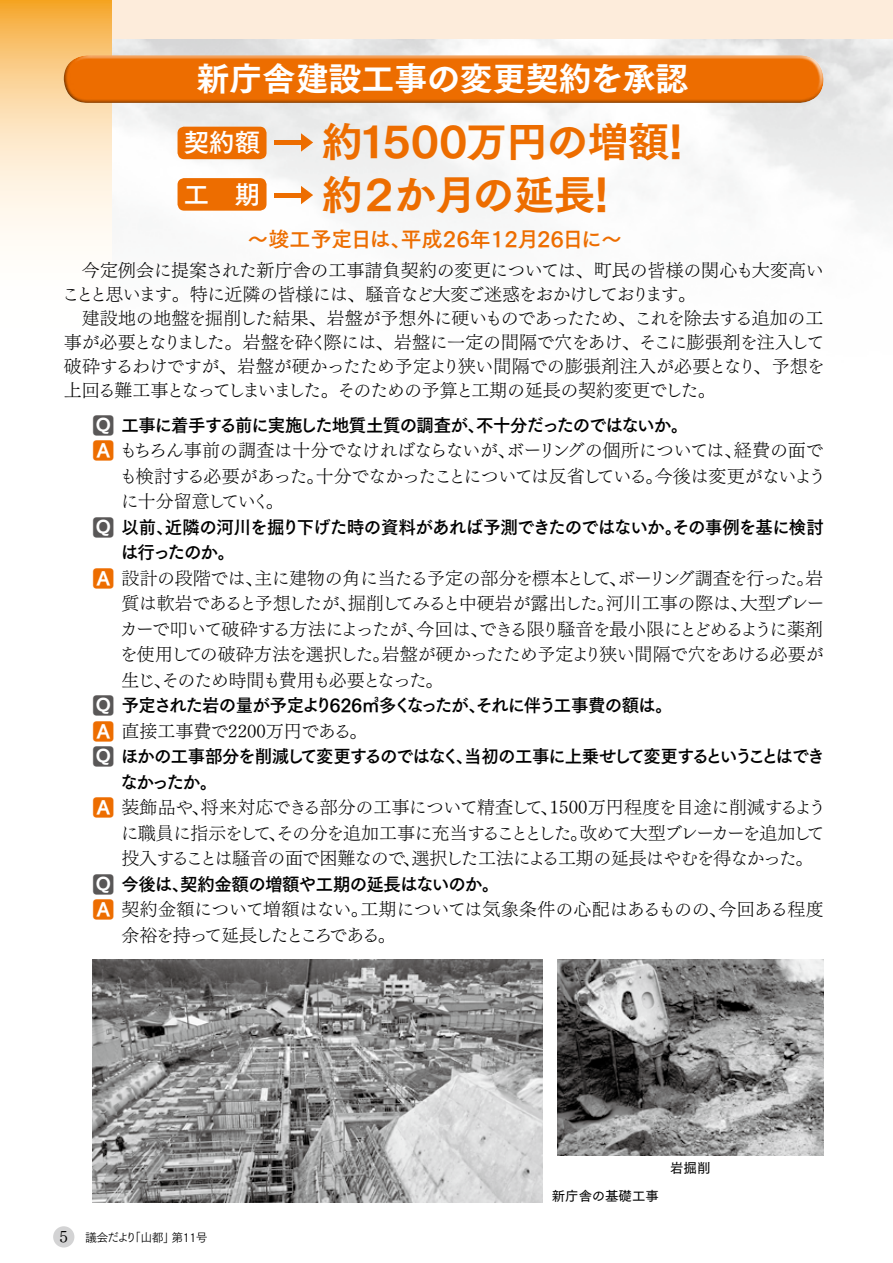
<style>
.page{position:relative;width:893px;height:1263px;background:#fff}
.page>*{position:absolute;margin:0;border:0;box-sizing:border-box;transform-origin:0 0}
.t1{font:40.8px/52.9px "Tsuku Go Pro E";letter-spacing:-.01em;color:#ed6d00}
.t2{font:40.8px "Tsuku Go Pro E";letter-spacing:-.05em;color:#ed6d00}
.t3{font:33px "Tsuku Go Pro E";color:#fff}
.t4{font:25.5px/51.4px "Tsuku Go Pro B";color:#fff}
.t5{font:22.5px "Tsuku Go Pro B";color:#595757}
.t6{font:22.5px "Tsuku Go Pro B";color:#ed6d00}
.t7{font:21px "Tsuku Go Pro B";color:#ed6d00}
.t8{font:18px/25.5px "Tsuku Min Pr 5 L";letter-spacing:-.04em;color:#000}
.t9{font:18px "Tsuku Go Pro B";letter-spacing:-.05em;color:#000}
.t10{font:18px "Tsuku Min Pr 5 L";letter-spacing:-.02em;color:#000}
.t11{font:18px "Tsuku Min Pr 5 L";letter-spacing:-.07em;color:#000}
.t12{font:18px "Tsuku Min Pr 5 L";letter-spacing:-.015em;color:#000}
.t13{font:18px "Tsuku Min Pr 5 L";letter-spacing:-.06em;color:#000}
.t14{font:18px "Tsuku Go Pro B";letter-spacing:-.07em;color:#000}
.t15{font:18px "Tsuku Min Pr 5 L";letter-spacing:-.01em;color:#000}
.t16{font:18px "Tsuku Min Pr 5 L";letter-spacing:-.065em;color:#000}
.t17{font:18px/25.5px "Tsuku Min Pr 5 L";letter-spacing:-.075em;color:#000}
.t18{font:18px "Tsuku Min Pr 5 L";letter-spacing:-.09em;color:#000}
.t19{font:18px "Tsuku Min Pr 5 L";letter-spacing:-.13em;color:#000}
.t20{font:18px "Tsuku Min Pr 5 L";color:#000}
.t21{font:16.5px "Tsuku Min Pro L";color:#000}
.t22{font:13.5px "Tsuku Go Pro D";color:#000}
.t23{font:12px "Tsuku Go Pro R";letter-spacing:-.05em;color:#000}
</style>
<div class="page">
<img style="left:112px;top:38px;width:781px;height:185px">
<div style="left:0;top:0;width:893px;height:38px;background:#fdecdb"></div>
<svg style="left:0;top:0;width:112px;height:240px;background:#fbddae"></svg>
<div style="left:67px;top:54px;width:758px;height:45px;background:#fff;opacity:.75"></div>
<div style="left:61px;top:56px;width:763px;height:49px;background:#000;opacity:.75"></div>
<img style="left:92px;top:960px;width:451px;height:242px">
<img style="left:557px;top:960px;width:267px;height:195px">
<div style="left:178px;top:127px;width:89px;height:32px;background:#ed6d00;border-radius:7px"></div>
<div style="left:178px;top:178px;width:89px;height:33px;background:#ed6d00;border-radius:7px"></div>
<div style="left:274px;top:140px;width:30px;height:5px;background:#ed6d00"></div>
<svg style="left:301px;top:133px;width:12px;height:19px"></svg>
<hr style="left:274px;top:193px;width:30px;height:4px;background:#ed6d00">
<svg style="left:301px;top:186px;width:12px;height:18px"></svg>
<div style="left:53px;top:1226px;width:21px;height:21px;background:#d3d3d4;border-radius:50%"></div>
<h2 class="t3" style="left:196px;top:49px;width:494px">新庁舎建設工事の変更契約を承認</h2>
<h3 class="t4" style="left:184px;top:114px;width:78px">契約額工　期</h3>
<h1 class="t1" style="left:581px;top:111px;width:90px;text-indent:-259px">約1500万円の増額!</h1>
<h1 class="t1" style="left:655px;top:111px;width:42px">!</h1>
<h1 class="t2" style="left:322px;top:158px;width:274px">約２か月の延長</h1>
<p class="t7" style="left:401px;top:221px;width:223px">平成26年12月26日に~</p>
<p class="t7" style="left:247px;top:221px;width:166px">～竣工予定日は、</p>
<p class="t12" style="left:64px;top:254px;width:761px">　今定例会に提案された新庁舎の工事請負契約の変更については、町民の皆様の関心も大変高い</p>
<p class="t16" style="left:62px;top:278px;width:636px">ことと思います。特に近隣の皆様には、騒音など大変ご迷惑をおかけしております。</p>
<p class="t8" style="left:64px;top:303px;width:761px">　建設地の地盤を掘削した結果、岩盤が予想外に硬いものであったため、これを除去する追加の工</p>
<p class="t8" style="left:64px;top:327px;width:762px">事が必要となりました。岩盤を砕く際には、岩盤に一定の間隔で穴をあけ、そこに膨張剤を注入して</p>
<p class="t8" style="left:753px;top:351px;width:73px">、予想を</p>
<p class="t8" style="left:64px;top:352px;width:694px;line-height:24px">破砕するわけですが、岩盤が硬かったため予定より狭い間隔での膨張剤注入が必要となり上回る難工事となってしまいました。そのための予算と工期の延長の契約変更でした。</p>
<p class="t5" style="left:92px;top:405px;width:24px">Q</p>
<p class="t9" style="left:121px;top:409px;width:568px">工事に着手する前に実施した地質土質の調査が不十分だったのではないか。</p>
<p class="t9" style="left:468px;top:409px;width:19px">、</p>
<p class="t6" style="left:92px;top:431px;width:24px">A</p>
<p class="t8" style="left:734px;top:436px;width:91px">経費の面で</p>
<p class="t8" style="left:120px;top:436px;width:398px">もちろん事前の調査は十分でなければならないが、</p>
<p class="t8" style="left:506px;top:436px;width:237px">ボーリングの個所については、</p>
<p class="t5" style="left:92px;top:507px;width:24px">Q</p>
<p class="t13" style="left:316px;top:460px;width:512px">十分でなかったことについては反省している今後は変更がないよう</p>
<p class="t8" style="left:266px;top:461px;width:60px;text-indent:-146px">も検討する必要があった。。</p>
<p class="t8" style="left:645px;top:461px;width:19px">。</p>
<p class="t11" style="left:121px;top:485px;width:151px">に十分留意していく</p>
<p class="t9" style="left:165px;top:511px;width:660px">近隣の河川を掘り下げた時の資料があれば予測できたのではないかその事例を基に検討</p>
<p class="t9" style="left:121px;top:511px;width:54px">以前、</p>
<p class="t9" style="left:665px;top:511px;width:19px">。</p>
<p class="t9" style="left:121px;top:537px;width:116px">は行ったのか。</p>
<p class="t6" style="left:92px;top:558px;width:24px">A</p>
<p class="t8" style="left:254px;top:563px;width:570px">主に建物の角に当たる予定の部分を標本としてボーリング調査を行った岩。</p>
<p class="t12" style="left:121px;top:562px;width:143px">設計の段階では、</p>
<p class="t8" style="left:609px;top:563px;width:19px">、</p>
<p class="t10" style="left:348px;top:587px;width:402px">掘削してみると中硬岩が露出した河川工事の際は、</p>
<p class="t13" style="left:121px;top:587px;width:237px">質は軟岩であると予想したが、</p>
<p class="t8" style="left:740px;top:589px;width:86px">大型ブレー</p>
<p class="t8" style="left:597px;top:589px;width:19px">。</p>
<p class="t18" style="left:479px;top:613px;width:346px">できる限り騒音を最小限にとどめるように薬剤</p>
<p class="t8" style="left:382px;top:614px;width:443px;text-indent:-262px">カーで叩いて破砕する方法によったが、<br>岩盤が硬かったため予定より狭い間隔で穴をあける必要が</p>
<p class="t8" style="left:416px;top:614px;width:74px">今回は、</p>
<p class="t17" style="left:120px;top:640px;width:325px">を使用しての破砕方法を選択した。<br>生じそのため時間も費用も必要となった。</p>
<p class="t8" style="left:154px;top:665px;width:19px">、</p>
<p class="t5" style="left:92px;top:686px;width:24px">Q</p>
<p class="t9" style="left:329px;top:690px;width:344px">626㎥多くなったがそれに伴う工事費の額は。</p>
<p class="t9" style="left:121px;top:690px;width:212px">予定された岩の量が予定より</p>
<p class="t9" style="left:468px;top:690px;width:19px">、</p>
<p class="t6" style="left:92px;top:711px;width:24px">A</p>
<p class="t20" style="left:121px;top:715px;width:248px">直接工事費で2200万円である。</p>
<p class="t5" style="left:92px;top:737px;width:24px">Q</p>
<p class="t14" style="left:121px;top:741px;width:706px">ほかの工事部分を削減して変更するのではなく当初の工事に上乗せして変更するということはでき</p>
<p class="t9" style="left:456px;top:741px;width:19px">、</p>
<p class="t6" style="left:92px;top:788px;width:24px">A</p>
<p class="t9" style="left:120px;top:766px;width:99px">なかったか。</p>
<p class="t15" style="left:121px;top:791px;width:706px">装飾品や将来対応できる部分の工事について精査して 1500万円程度を目途に削減するよう</p>
<p class="t8" style="left:192px;top:793px;width:20px">、</p>
<p class="t8" style="left:540px;top:793px;width:19px">、</p>
<p class="t5" style="left:92px;top:864px;width:24px">Q</p>
<p class="t11" style="left:121px;top:817px;width:706px">に職員に指示をしてその分を追加工事に充当することとした改めて大型ブレーカーを追加して</p>
<p class="t8" style="left:570px;top:818px;width:19px">。</p>
<p class="t8" style="left:121px;top:818px;width:694px;text-indent:147px">、<br>投入することは騒音の面で困難なので選択した工法による工期の延長はやむを得なかった。</p>
<p class="t8" style="left:403px;top:844px;width:19px">、</p>
<p class="t9" style="left:121px;top:868px;width:380px">今後は契約金額の増額や工期の延長はないのか。</p>
<p class="t9" style="left:172px;top:868px;width:19px">、</p>
<p class="t6" style="left:92px;top:890px;width:24px">A</p>
<p class="t10" style="left:360px;top:893px;width:368px">工期については気象条件の心配はあるものの、</p>
<p class="t10" style="left:121px;top:893px;width:249px">契約金額について増額はない。</p>
<p class="t8" style="left:719px;top:895px;width:107px">今回ある程度</p>
<p class="t19" style="left:121px;top:919px;width:276px">余裕を持って延長したところである。</p>
<p class="t21" style="left:59px;top:1222px;width:10px">5</p>
<p class="t23" style="left:129px;top:1227px;width:48px">「山都」</p>
<p class="t23" style="left:172px;top:1227px;width:38px">第11号</p>
<p class="t23" style="left:85px;top:1227px;width:54px">議会だより</p>
<p class="t22" style="left:552px;top:1184px;width:109px">新庁舎の基礎工事</p>
<p class="t22" style="left:670px;top:1156px;width:42px">岩掘削</p>
</div>
